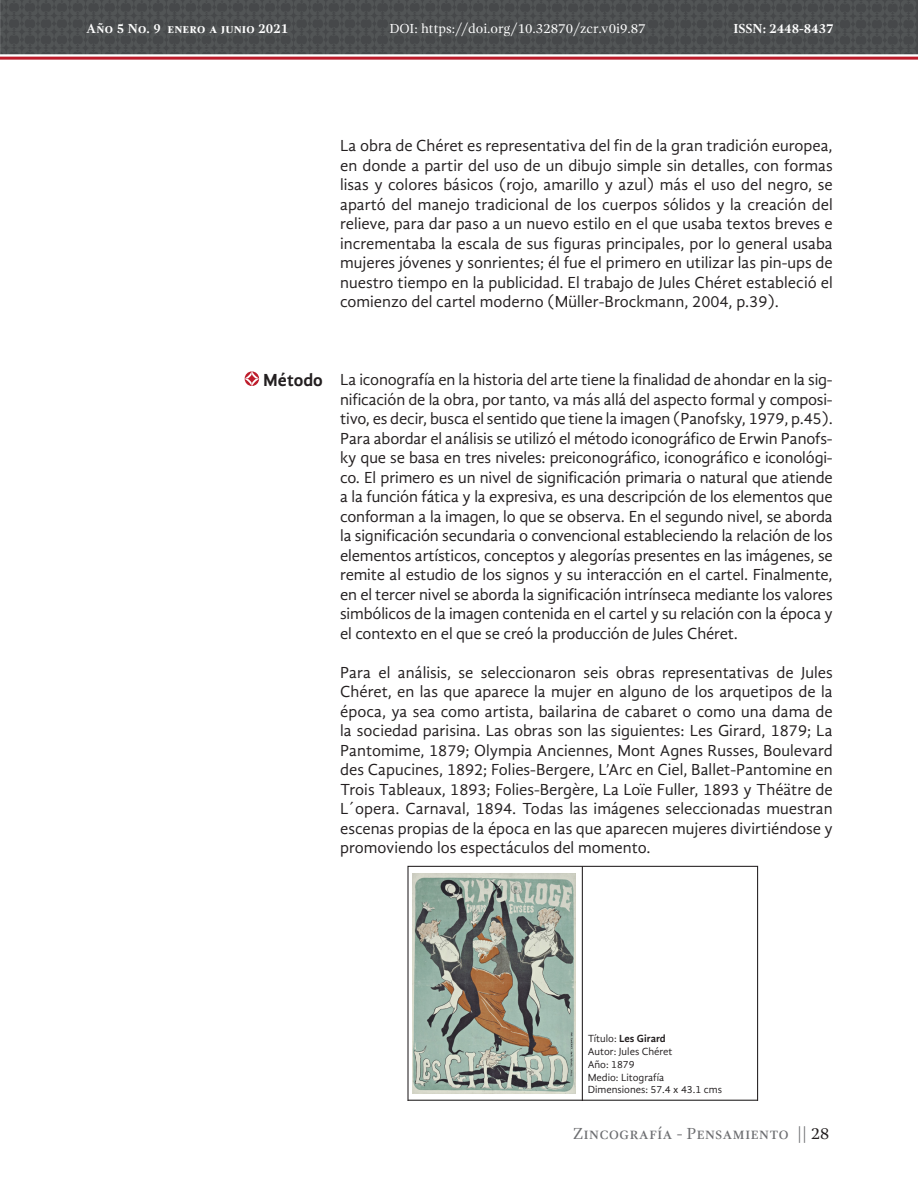
<style>
.page{position:relative;width:918px;height:1188px;background:#fff}
.page>*{position:absolute;margin:0;border:0;box-sizing:border-box;transform-origin:0 0}
.t1{font:700 18px "Gandhi Sans";color:#231f20}
.t2{font:16.5px/19.5px "Gandhi Sans";color:#231f20;text-align:justify}
.t3{font:16.5px "Gandhi Serif";color:#6c6d70}
.t4{font:13.5px "Gandhi Serif";color:#fff}
.t5{font:700 13.5px "Gandhi Serif";color:#fff}
.t6{font:10.65px/12.8px "Gandhi Sans";color:#231f20}
.s1{font-weight:700}
.s2{color:#231f20}
</style>
<div class="page">
<div style="left:0;top:0;width:918px;height:54px;background:#4d4f51"></div>
<hr style="left:0;top:57px;width:918px;height:3px;background:#be1d2c">
<svg style="left:245px;top:371px;width:14px;height:15px"></svg>
<svg style="left:407px;top:866px;width:351px;height:235px"></svg>
<hr style="left:582px;top:866px;width:1px;height:235px;background:#231f20">
<img style="left:413px;top:874px;width:162px;height:219px">
<hr style="left:408px;top:1100px;width:350px;height:1px;background:#231f20">
<p class="t5" style="left:86px;top:20px;width:203px">Año 5 No. 9 enero a junio 2021</p>
<p class="t4" style="left:389px;top:20px;width:258px">DOI: https://doi.org/10.32870/zcr.v0i9.87</p>
<p class="t5" style="left:733px;top:20px;width:102px">ISSN: 2448-8437</p>
<p class="t2" style="left:340px;top:136px;width:494px">La obra de Chéret es representativa del fin de la gran tradición europea, en donde a partir del uso de un dibujo simple sin detalles, con formas lisas y colores básicos (rojo, amarillo y azul) más el uso del negro, se apartó del manejo tradicional de los cuerpos sólidos y la creación del relieve, para dar paso a un nuevo estilo en el que usaba textos breves e incrementaba la escala de sus figuras principales, por lo general usaba mujeres jóvenes y sonrientes; él fue el primero en utilizar las pin-ups de nuestro tiempo en la publicidad. El trabajo de Jules Chéret estableció el comienzo del cartel moderno (Müller-Brockmann, 2004, p.39).</p>
<p class="t1" style="left:263px;top:370px;width:61px">Método</p>
<p class="t2" style="left:340px;top:370px;width:494px">La iconografía en la historia del arte tiene la finalidad de ahondar en la sig&shy;nificación de la obra, por tanto, va más allá del aspecto formal y composi&shy;tivo, es decir, busca el sentido que tiene la imagen (Panofsky, 1979, p.45).<br>Para abordar el análisis se utilizó el método iconográfico de Erwin Panofs&shy;ky que se basa en tres niveles: preiconográfico, iconográfico e iconológi&shy;co. El primero es un nivel de significación primaria o natural que atiende a la función fática y la expresiva, es una descripción de los elementos que conforman a la imagen, lo que se observa. En el segundo nivel, se aborda la significación secundaria o convencional estableciendo la relación de los elementos artísticos, conceptos y alegorías presentes en las imágenes, se remite al estudio de los signos y su interacción en el cartel. Finalmente, en el tercer nivel se aborda la significación intrínseca mediante los valores simbólicos de la imagen contenida en el cartel y su relación con la época y el contexto en el que se creó la producción de Jules Chéret.</p>
<p class="t2" style="left:340px;top:662px;width:494px">Para el análisis, se seleccionaron seis obras representativas de Jules Chéret, en las que aparece la mujer en alguno de los arquetipos de la época, ya sea como artista, bailarina de cabaret o como una dama de la sociedad parisina. Las obras son las siguientes: Les Girard, 1879; La Pantomime, 1879; Olympia Anciennes, Mont Agnes Russes, Boulevard des Capucines, 1892; Folies-Bergere, L’Arc en Ciel, Ballet-Pantomine en Trois Tableaux, 1893; Folies-Bergère, La Loïe Fuller, 1893 y Théätre de L´opera. Carnaval, 1894. Todas las imágenes seleccionadas muestran escenas propias de la época en las que aparecen mujeres divirtiéndose y promoviendo los espectáculos del momento.</p>
<p class="t6" style="left:588px;top:1032px;width:136px">Título: <span class="s1">Les Girard<br></span>Autor: Jules Chéret<br>Año: 1879<br>Medio: Litografía<br>Dimensiones: 57.4 x 43.1 cms</p>
<p class="t3" style="left:573px;top:1124px;width:258px">Zincografía - Pensamiento || <span class="s2">28</span></p>
</div>
